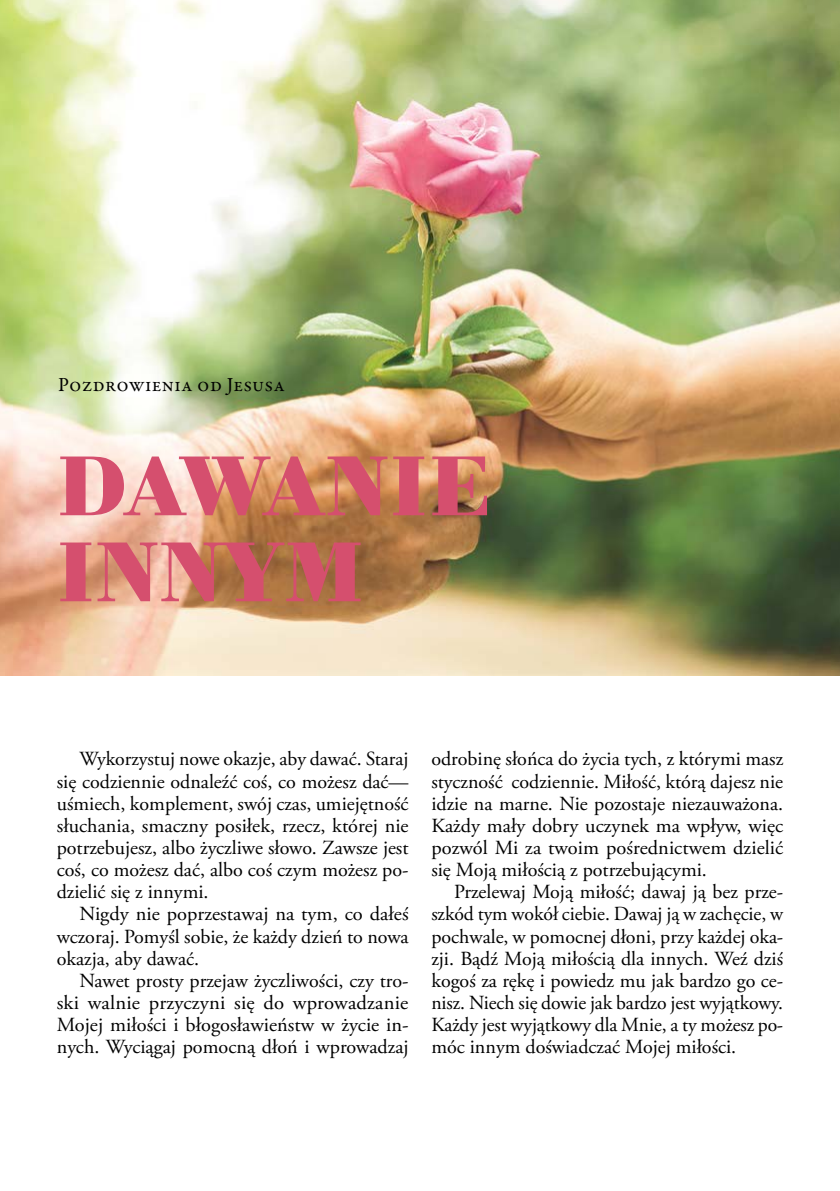
<style>
.page{position:relative;width:840px;height:1191px;background:#fff}
.page>*{position:absolute;margin:0;border:0;box-sizing:border-box;transform-origin:0 0}
.t1{font:700 88px/86px "Bodoni Antiqua TOT";letter-spacing:.025em;color:#d54f6e}
.t2{font:20px/22.2px "Adobe Garamond Pro";color:#000;text-align:justify}
.t3{font:20px "Garamond Premr Pro";letter-spacing:.02em;color:#000}
</style>
<div class="page">
<img style="left:0;top:0;width:839px;height:675px">
<p class="t3" style="left:58px;top:372px;width:228px">Pozdrowienia od Jesusa</p>
<h1 class="t1" style="left:57px;top:446px;width:434px">DAWANIE<br>INNYM</h1>
<p class="t2" style="left:57px;top:748px;width:353px;text-indent:23px">Wykorzystuj nowe okazje, aby dawać. Staraj się codziennie odnaleźć coś, co możesz dać— uśmiech, komplement, swój czas, umiejętność słuchania, smaczny posiłek, rzecz, której nie potrzebujesz, albo życzliwe słowo. Zawsze jest coś, co możesz dać, albo coś czym możesz po&shy;dzielić się z innymi.</p>
<p class="t2" style="left:57px;top:903px;width:353px;text-indent:23px">Nigdy nie poprzestawaj na tym, co dałeś wczoraj. Pomyśl sobie, że każdy dzień to nowa okazja, aby dawać.</p>
<p class="t2" style="left:57px;top:970px;width:353px;text-indent:23px">Nawet prosty przejaw życzliwości, czy tro&shy;ski walnie przyczyni się do wprowadzanie Mojej miłości i błogosławieństw w życie in&shy;nych. Wyciągaj pomocną dłoń i wprowadzaj</p>
<p class="t2" style="left:431px;top:748px;width:353px">odrobinę słońca do życia tych, z którymi masz styczność codziennie. Miłość, którą dajesz nie idzie na marne. Nie pozostaje niezauważona.<br>Każdy mały dobry uczynek ma wpływ, więc pozwól Mi za twoim pośrednictwem dzielić się Moją miłością z potrzebującymi.</p>
<p class="t2" style="left:431px;top:881px;width:353px;text-indent:23px">Przelewaj Moją miłość; dawaj ją bez prze&shy;szkód tym wokół ciebie. Dawaj ją w zachęcie, w pochwale, w pomocnej dłoni, przy każdej oka&shy;zji. Bądź Moją miłością dla innych. Weź dziś kogoś za rękę i powiedz mu jak bardzo go ce&shy;nisz. Niech się dowie jak bardzo jest wyjątkowy.<br>Każdy jest wyjątkowy dla Mnie, a ty możesz po&shy;móc innym doświadczać Mojej miłości.</p>
</div>
